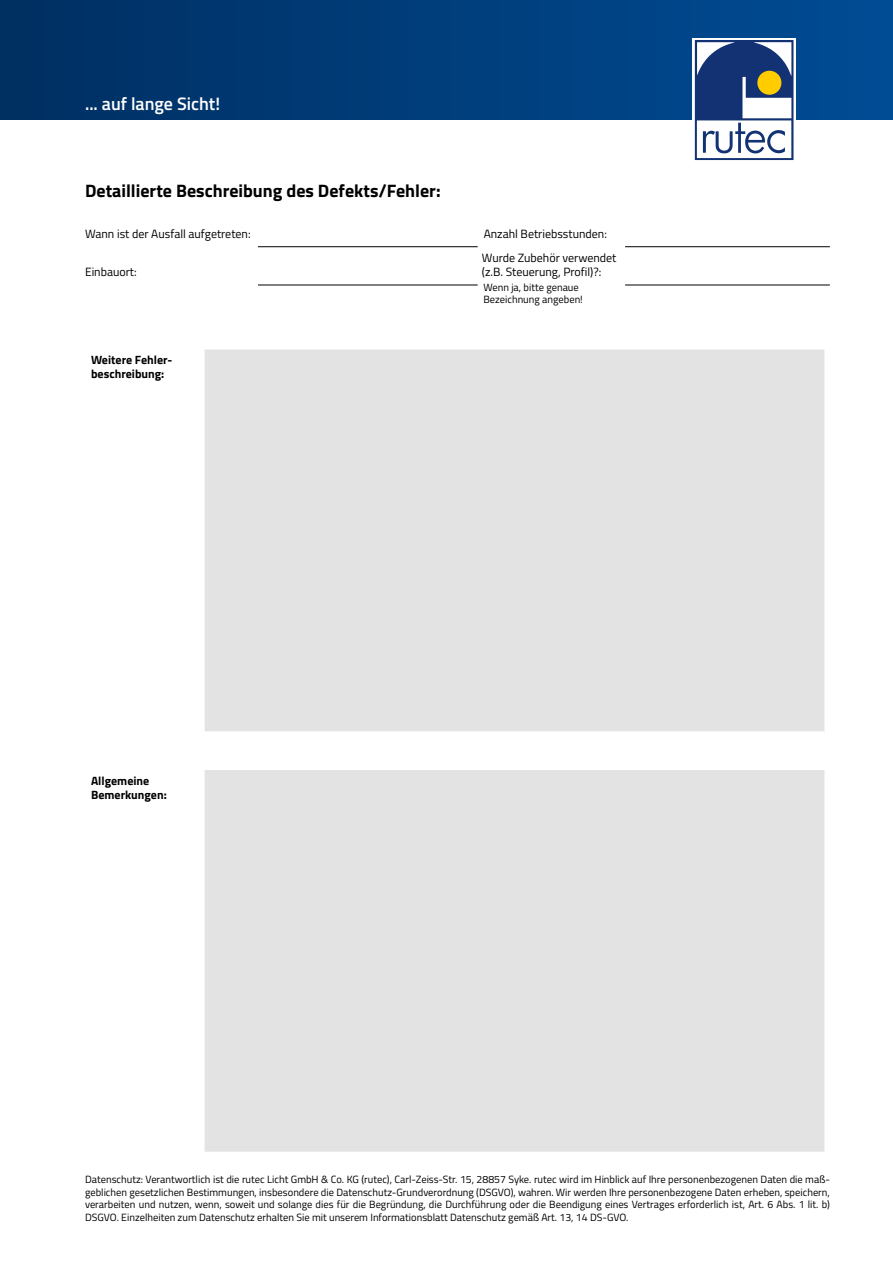
<style>
.page{position:relative;width:893px;height:1263px;background:#fff}
.page>*{position:absolute;margin:0;border:0;box-sizing:border-box;transform-origin:0 0}
.t1{font:700 18px "Titillium";color:#000}
.t2{font:600 18px "Titillium";color:#fff}
.t3{font:12px/14.4px "Titillium";color:#000}
.t4{font:700 12px/14.4px "Titillium";color:#000}
.t5{font:10.5px/12.6px "Titillium";color:#000;text-align:justify}
</style>
<div class="page">
<div style="left:0;top:0;width:893px;height:119px;background:linear-gradient(to right,#002f62,#004c95)"></div>
<svg style="left:692px;top:38px;width:104px;height:123px"></svg>
<svg style="left:695px;top:40px;width:98px;height:120px"></svg>
<hr style="left:258px;top:246px;width:220px;height:1px;background:#000">
<hr style="left:625px;top:246px;width:205px;height:1px;background:#000">
<hr style="left:258px;top:285px;width:220px;height:1px;background:#000">
<hr style="left:625px;top:285px;width:205px;height:1px;background:#000">
<div style="left:204px;top:349px;width:621px;height:383px;background:#e3e3e3"></div>
<hr style="left:204px;top:349px;width:621px;height:1px;background:#fff">
<hr style="left:204px;top:349px;width:1px;height:382px;background:#fff">
<hr style="left:204px;top:731px;width:621px;height:1px;background:#fff">
<div style="left:204px;top:769px;width:621px;height:383px;background:#e3e3e3"></div>
<hr style="left:204px;top:769px;width:621px;height:1px;background:#fff">
<hr style="left:204px;top:770px;width:1px;height:382px;background:#fff">
<h1 class="t2" style="left:85px;top:90px;width:137px">... auf lange Sicht!</h1>
<h1 class="t1" style="left:85px;top:177px;width:357px">Detaillierte Beschreibung des Defekts/Fehler:</h1>
<p class="t3" style="left:85px;top:226px;width:167px">Wann ist der Ausfall aufgetreten:</p>
<p class="t3" style="left:484px;top:226px;width:125px">Anzahl Betriebsstunden:</p>
<p class="t3" style="left:85px;top:264px;width:53px">Einbauort:</p>
<p class="t3" style="left:482px;top:250px;width:136px">Wurde Zubehör verwendet (z.B. Steuerung, Profil)?:</p>
<p class="t4" style="left:91px;top:352px;width:83px">Weitere Fehler&shy;beschreibung:</p>
<p class="t4" style="left:91px;top:772px;width:77px">Allgemeine<br>Bemerkungen:</p>
<p class="t5" style="left:483px;top:280px;width:101px">Wenn ja, bitte genaue<br>Bezeichnung angeben!</p>
<p class="t5" style="left:85px;top:1172px;width:746px">Datenschutz: Verantwortlich ist die rutec Licht GmbH &amp; Co. KG (rutec), Carl-Zeiss-Str. 15, 28857 Syke. rutec wird im Hinblick auf Ihre personenbezogenen Daten die maß&shy;geblichen gesetzlichen Bestimmungen, insbesondere die Datenschutz-Grundverordnung (DSGVO), wahren. Wir werden Ihre personenbezogene Daten erheben, speichern, verarbeiten und nutzen, wenn, soweit und solange dies für die Begründung, die Durchführung oder die Beendigung eines Vertrages erforderlich ist, Art. 6 Abs. 1 lit. b)<br>DSGVO. Einzelheiten zum Datenschutz erhalten Sie mit unserem Informationsblatt Datenschutz gemäß Art. 13, 14 DS-GVO.</p>
</div>
